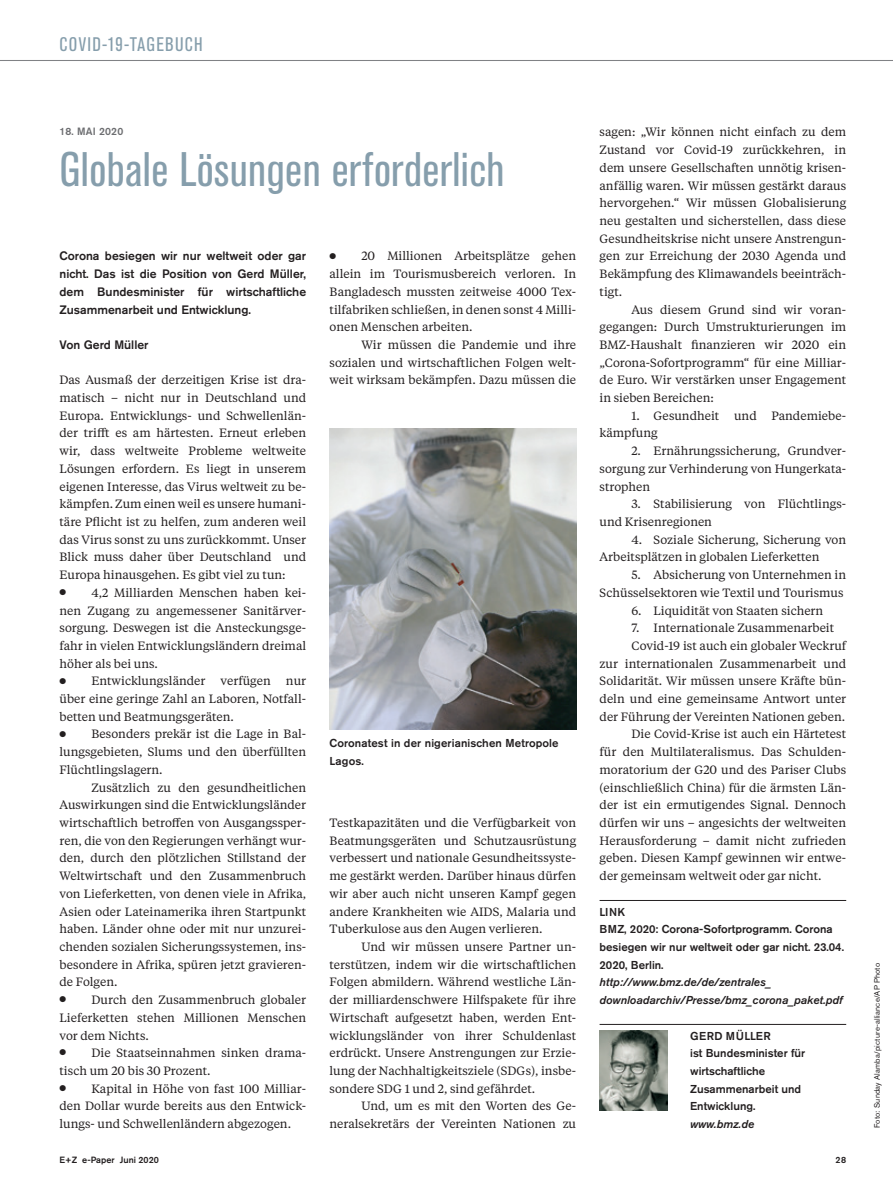
<style>
.page{position:relative;width:893px;height:1191px;background:#fff}
.page>*{position:absolute;margin:0;border:0;box-sizing:border-box;transform-origin:0 0}
.t1{font:condensed 48px "Akzidenz Grotesk BE";letter-spacing:.01em;color:#869eac}
.t2{font:condensed 19.5px "Akzidenz Grotesk BE";letter-spacing:.06em;color:#869eac}
.t3{font:500 12.15px/17.7px "Akzidenz Grotesk BE";color:#231f20;text-align:justify}
.t4{font:12px/17.7px "Tiempos Text";color:#231f20;text-align:justify}
.t5{font:500 11.4px/17.7px "Akzidenz Grotesk BE";color:#231f20}
.t6{font:italic 500 11.4px/17.7px "Akzidenz Grotesk BE";color:#231f20}
.t7{font:500 10.5px "Akzidenz Grotesk BE";letter-spacing:.015em;color:#6c6d70}
.t8{font:500 9px "Akzidenz Grotesk BE";color:#231f20}
.t9{font:7.8px "Akzidenz Grotesk BE";letter-spacing:.02em;color:#231f20}
</style>
<div class="page">
<hr style="left:0;top:60px;width:893px;height:1px;background:#808285">
<hr style="left:600px;top:900px;width:246px;height:1px;background:#231f20">
<hr style="left:600px;top:1024px;width:246px;height:1px;background:#231f20">
<img style="left:600px;top:1030px;width:67px;height:80px">
<img style="left:330px;top:428px;width:246px;height:301px">
<h2 class="t2" style="left:60px;top:33px;width:145px">COVID-19-TAGEBUCH</h2>
<p class="t7" style="left:60px;top:125px;width:65px">18. MAI 2020</p>
<h1 class="t1" style="left:60px;top:142px;width:446px">Globale Lösungen erforderlich</h1>
<p class="t3" style="left:60px;top:247px;width:248px">Corona besiegen wir nur weltweit oder gar nicht. Das ist die Position von Gerd Müller, dem Bundesminister für wirtschaftliche Zusammenarbeit und Entwicklung.</p>
<p class="t3" style="left:60px;top:335px;width:90px">Von Gerd Müller</p>
<p class="t4" style="left:60px;top:371px;width:248px">Das Ausmaß der derzeitigen Krise ist dra&shy;matisch – nicht nur in Deutschland und Europa. Entwicklungs- und Schwellenlän&shy;der trifft es am härtesten. Erneut erleben wir, dass weltweite Probleme weltweite Lösungen erfordern. Es liegt in unserem eigenen Interesse, das Virus weltweit zu be&shy;kämpfen. Zum einen weil es unsere humani&shy;täre Pflicht ist zu helfen, zum anderen weil das Virus sonst zu uns zurückkommt. Unser Blick muss daher über Deutschland und Europa hinausgehen. Es gibt viel zu tun:</p>
<p class="t4" style="left:60px;top:583px;width:248px">● 4,2 Milliarden Menschen haben kei&shy;nen Zugang zu angemessener Sanitärver&shy;sorgung. Deswegen ist die Ansteckungsge&shy;fahr in vielen Entwicklungsländern dreimal höher als bei uns.</p>
<p class="t4" style="left:60px;top:671px;width:147px">● Entwicklungsländer</p>
<p class="t4" style="left:221px;top:671px;width:52px">verfügen</p>
<p class="t4" style="left:60px;top:671px;width:248px;text-indent:226px">nur über eine geringe Zahl an Laboren, Notfall&shy;betten und Beatmungsgeräten.</p>
<p class="t4" style="left:60px;top:725px;width:248px">● Besonders prekär ist die Lage in Bal&shy;lungsgebieten, Slums und den überfüllten Flüchtlingslagern.</p>
<p class="t4" style="left:60px;top:778px;width:248px;text-indent:32px">Zusätzlich zu den gesundheitlichen Auswirkungen sind die Entwicklungsländer wirtschaftlich betroffen von Ausgangssper&shy;ren, die von den Regierungen verhängt wur&shy;den, durch den plötzlichen Stillstand der Weltwirtschaft und den Zusammenbruch von Lieferketten, von denen viele in Afrika, Asien oder Lateinamerika ihren Startpunkt haben. Länder ohne oder mit nur unzurei&shy;chenden sozialen Sicherungssystemen, ins&shy;besondere in Afrika, spüren jetzt gravieren&shy;de Folgen.</p>
<p class="t4" style="left:60px;top:990px;width:248px">● Durch den Zusammenbruch globaler Lieferketten stehen Millionen Menschen vor dem Nichts.</p>
<p class="t4" style="left:60px;top:1043px;width:248px">● Die Staatseinnahmen sinken drama&shy;tisch um 20 bis 30 Prozent.</p>
<p class="t4" style="left:60px;top:1079px;width:248px">● Kapital in Höhe von fast 100 Milliar&shy;den Dollar wurde bereits aus den Entwick&shy;lungs- und Schwellenländern abgezogen.</p>
<p class="t4" style="left:330px;top:247px;width:248px">● 20 Millionen Arbeitsplätze gehen allein im Tourismusbereich verloren. In Bangladesch mussten zeitweise 4000 Tex&shy;tilfabriken schließen, in denen sonst 4 Milli&shy;onen Menschen arbeiten.</p>
<p class="t4" style="left:330px;top:335px;width:248px;text-indent:32px">Wir müssen die Pandemie und ihre sozialen und wirtschaftlichen Folgen welt&shy;weit wirksam bekämpfen. Dazu müssen die</p>
<p class="t5" style="left:330px;top:734px;width:231px">Coronatest in der nigerianischen Metropole<br>Lagos.</p>
<p class="t4" style="left:330px;top:813px;width:248px">Testkapazitäten und die Verfügbarkeit von Beatmungsgeräten und Schutzausrüstung verbessert und nationale Gesundheitssyste&shy;me gestärkt werden. Darüber hinaus dürfen wir aber auch nicht unseren Kampf gegen andere Krankheiten wie AIDS, Malaria und Tuberkulose aus den Augen verlieren.</p>
<p class="t4" style="left:330px;top:937px;width:248px;text-indent:32px">Und wir müssen unsere Partner un&shy;terstützen, indem wir die wirtschaftlichen Folgen abmildern. Während westliche Län&shy;der milliardenschwere Hilfspakete für ihre Wirtschaft aufgesetzt haben, werden Ent&shy;wicklungsländer von ihrer Schuldenlast erdrückt. Unsere Anstrengungen zur Erzie&shy;lung der Nachhaltigkeitsziele (SDGs), insbe&shy;sondere SDG 1 und 2, sind gefährdet.</p>
<p class="t4" style="left:330px;top:1096px;width:248px;text-align:right">Und, um es mit den Worten des Ge&shy;neralsekretärs der Vereinten Nationen zu</p>
<p class="t4" style="left:600px;top:123px;width:248px">sagen: „Wir können nicht einfach zu dem Zustand vor Covid-19 zurückkehren, in dem unsere Gesellschaften unnötig krisen&shy;anfällig waren. Wir müssen gestärkt daraus hervorgehen.“ Wir müssen Globalisierung neu gestalten und sicherstellen, dass diese Gesundheitskrise nicht unsere Anstrengun&shy;gen zur Erreichung der 2030 Agenda und Bekämpfung des Klimawandels beeinträch&shy;tigt.</p>
<p class="t4" style="left:600px;top:300px;width:248px;text-indent:32px">Aus diesem Grund sind wir voran&shy;gegangen: Durch Umstrukturierungen im BMZ-Haushalt finanzieren wir 2020 ein „Corona-Sofortprogramm“ für eine Milliar&shy;de Euro. Wir verstärken unser Engagement in sieben Bereichen:</p>
<p class="t4" style="left:600px;top:406px;width:248px;text-indent:32px">1. Gesundheit und Pandemiebe&shy;kämpfung</p>
<p class="t4" style="left:600px;top:441px;width:248px;text-indent:32px">2. Ernährungssicherung, Grundver&shy;sorgung zur Verhinderung von Hungerkata&shy;strophen</p>
<p class="t4" style="left:600px;top:494px;width:248px;text-indent:32px">3. Stabilisierung von Flüchtlings&shy;und Krisenregionen</p>
<p class="t4" style="left:600px;top:530px;width:248px;text-indent:32px">4. Soziale Sicherung, Sicherung von<br>Arbeitsplätzen in globalen Lieferketten</p>
<p class="t4" style="left:600px;top:565px;width:248px;text-align:right">5. Absicherung von Unternehmen in<br>Schüsselsektoren wie Textil und Tourismus</p>
<p class="t4" style="left:631px;top:601px;width:193px">6. Liquidität von Staaten sichern</p>
<p class="t4" style="left:631px;top:618px;width:204px">7. Internationale Zusammenarbeit</p>
<p class="t4" style="left:631px;top:636px;width:216px">Covid-19 ist auch ein globaler Weckruf</p>
<p class="t4" style="left:600px;top:654px;width:248px">zur internationalen Zusammenarbeit und</p>
<p class="t4" style="left:600px;top:671px;width:248px">Solidarität. Wir müssen unsere Kräfte bün-</p>
<p class="t4" style="left:600px;top:689px;width:248px">deln und eine gemeinsame Antwort unter</p>
<p class="t4" style="left:600px;top:707px;width:247px">der Führung der Vereinten Nationen geben.</p>
<p class="t4" style="left:631px;top:725px;width:216px">Die Covid-Krise ist auch ein Härtetest</p>
<p class="t4" style="left:600px;top:742px;width:248px">für den Multilateralismus. Das Schulden-</p>
<p class="t4" style="left:600px;top:760px;width:248px">moratorium der G20 und des Pariser Clubs</p>
<p class="t4" style="left:600px;top:778px;width:248px">(einschließlich China) für die ärmsten Län-</p>
<p class="t4" style="left:600px;top:795px;width:248px">der ist ein ermutigendes Signal. Dennoch</p>
<p class="t4" style="left:600px;top:813px;width:248px">dürfen wir uns – angesichts der weltweiten</p>
<p class="t4" style="left:600px;top:831px;width:248px">Herausforderung – damit nicht zufrieden</p>
<p class="t4" style="left:600px;top:848px;width:248px">geben. Diesen Kampf gewinnen wir entwe-</p>
<p class="t4" style="left:600px;top:866px;width:223px">der gemeinsam weltweit oder gar nicht.</p>
<p class="t5" style="left:600px;top:902px;width:246px">LINK<br>BMZ, 2020: Corona-Sofortprogramm. Corona besiegen wir nur weltweit oder gar nicht. 23.04.<br>2020, Berlin.</p>
<p class="t6" style="left:600px;top:973px;width:245px">http://www.bmz.de/de/zentrales_ downloadarchiv/Presse/bmz_corona_paket.pdf</p>
<p class="t5" style="left:690px;top:1026px;width:117px">GERD MÜLLER<br>ist Bundesminister für wirtschaftliche<br>Zusammenarbeit und<br>Entwicklung.</p>
<p class="t6" style="left:690px;top:1115px;width:66px">www.bmz.de</p>
<p class="t8" style="left:60px;top:1154px;width:101px">E+Z e-Paper Juni 2020</p>
<p class="t8" style="left:835px;top:1154px;width:12px">28</p>
<p class="t9" style="left:872px;top:1128px;width:167px;rotate:-90deg">Foto: Sunday Alamba/picture-alliance/AP Photo</p>
</div>
